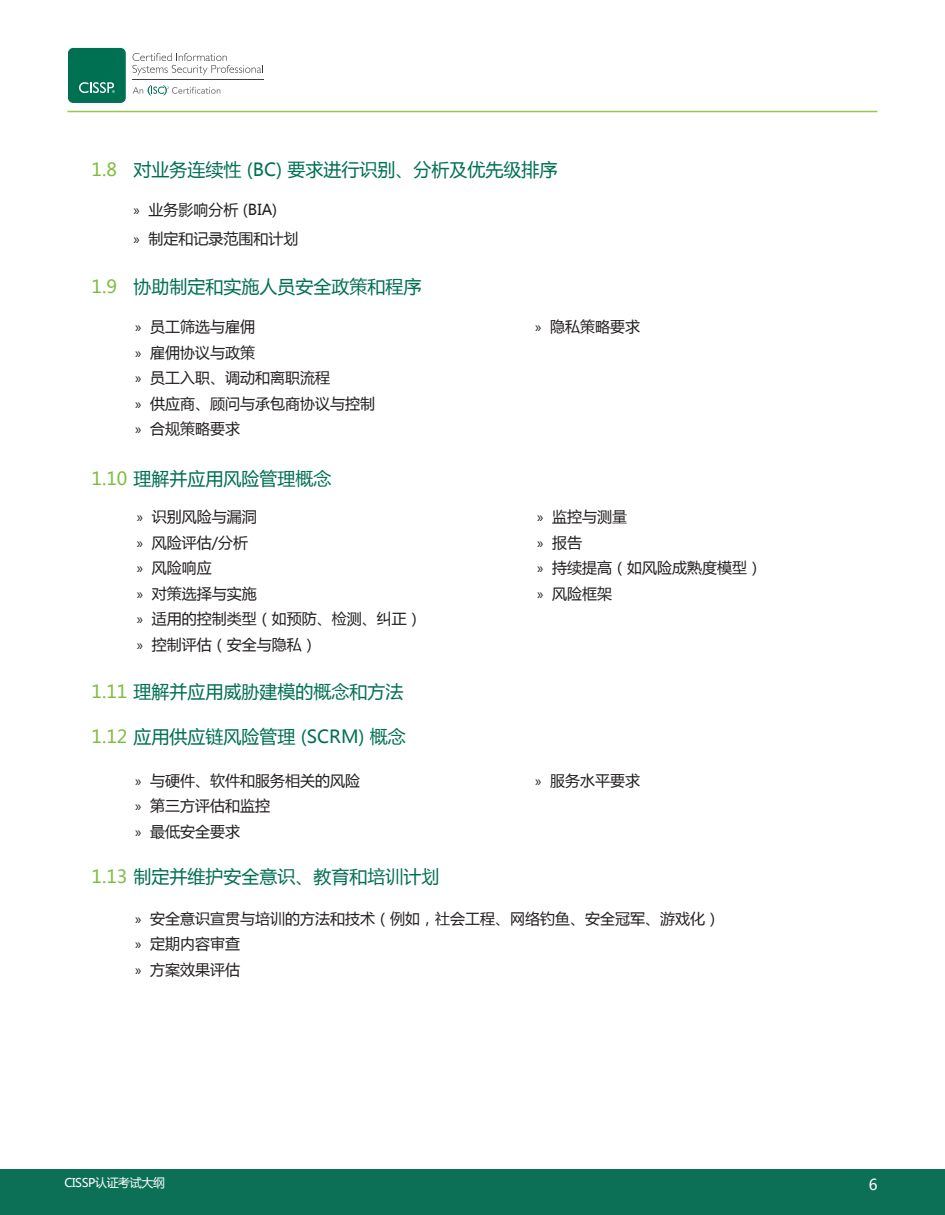
<style>
.page{position:relative;width:945px;height:1215px;background:#fff}
.page>*{position:absolute;margin:0;border:0;box-sizing:border-box;transform-origin:0 0}
.t1{font:18px "Microsoft Ya Hei";color:#007053}
.t2{font:15px "Microsoft Ya Hei";color:#231f20}
.t3{font:15px "Microsoft Ya Hei";color:#fff}
.t4{font:12px "Microsoft Ya Hei";letter-spacing:-.035em;color:#fff}
.s1{color:#7fbd41}
.s2{font-family:"Myriad Pro"}
</style>
<div class="page">
<hr style="left:67px;top:111px;width:810px;height:1px;background:#94c94a">
<div style="left:0;top:1170px;width:945px;height:45px;background:#0b7055"></div>
<div style="left:68px;top:48px;width:58px;height:55px;background:#007053;border-radius:5px"></div>
<svg style="left:133px;top:53px;width:130px;height:22px"></svg>
<hr style="left:133px;top:80px;width:131px;height:1px;background:#3e3e3f">
<svg style="left:133px;top:85px;width:87px;height:11px"></svg>
<svg style="left:79px;top:82px;width:36px;height:11px"></svg>
<p class="t1" style="left:92px;top:158px;width:468px"><span class="s1">1.8</span> 对业务连续性 (BC) 要求进行识别、分析及优先级排序</p>
<p class="t2" style="left:134px;top:200px;width:145px"><span class="s2">»</span> 业务影响分析 (BIA)</p>
<p class="t2" style="left:134px;top:228px;width:166px"><span class="s2">»</span> 制定和记录范围和计划</p>
<p class="t1" style="left:92px;top:275px;width:331px"><span class="s1">1.9</span> 协助制定和实施人员安全政策和程序</p>
<p class="t2" style="left:135px;top:317px;width:121px"><span class="s2">»</span> 员工筛选与雇佣</p>
<p class="t2" style="left:135px;top:342px;width:121px"><span class="s2">»</span> 雇佣协议与政策</p>
<p class="t2" style="left:135px;top:368px;width:196px"><span class="s2">»</span> 员工入职、调动和离职流程</p>
<p class="t2" style="left:135px;top:393px;width:241px"><span class="s2">»</span> 供应商、顾问与承包商协议与控制</p>
<p class="t2" style="left:135px;top:419px;width:106px"><span class="s2">»</span> 合规策略要求</p>
<p class="t1" style="left:92px;top:467px;width:241px"><span class="s1">1.10</span> 理解并应用风险管理概念</p>
<p class="t2" style="left:137px;top:507px;width:121px"><span class="s2">»</span> 识别风险与漏洞</p>
<p class="t2" style="left:137px;top:532px;width:113px"><span class="s2">»</span> 风险评估/分析</p>
<p class="t2" style="left:137px;top:558px;width:76px"><span class="s2">»</span> 风险响应</p>
<p class="t2" style="left:137px;top:583px;width:121px"><span class="s2">»</span> 对策选择与实施</p>
<p class="t2" style="left:137px;top:609px;width:287px"><span class="s2">»</span> 适用的控制类型（如预防、检测、纠正）</p>
<p class="t2" style="left:137px;top:634px;width:181px"><span class="s2">»</span> 控制评估（安全与隐私）</p>
<p class="t1" style="left:92px;top:680px;width:313px"><span class="s1">1.11</span> 理解并应用威胁建模的概念和方法</p>
<p class="t1" style="left:92px;top:725px;width:316px"><span class="s1">1.12</span> 应用供应链风险管理 (SCRM) 概念</p>
<p class="t2" style="left:135px;top:770px;width:226px"><span class="s2">»</span> 与硬件、软件和服务相关的风险</p>
<p class="t2" style="left:135px;top:795px;width:136px"><span class="s2">»</span> 第三方评估和监控</p>
<p class="t2" style="left:135px;top:821px;width:106px"><span class="s2">»</span> 最低安全要求</p>
<p class="t1" style="left:92px;top:864px;width:349px"><span class="s1">1.13</span> 制定并维护安全意识、教育和培训计划</p>
<p class="t2" style="left:535px;top:317px;width:106px"><span class="s2">»</span> 隐私策略要求</p>
<p class="t2" style="left:537px;top:507px;width:91px"><span class="s2">»</span> 监控与测量</p>
<p class="t2" style="left:537px;top:532px;width:46px"><span class="s2">»</span> 报告</p>
<p class="t2" style="left:537px;top:558px;width:226px"><span class="s2">»</span> 持续提高（如风险成熟度模型）</p>
<p class="t2" style="left:537px;top:583px;width:76px"><span class="s2">»</span> 风险框架</p>
<p class="t2" style="left:535px;top:770px;width:106px"><span class="s2">»</span> 服务水平要求</p>
<p class="t2" style="left:135px;top:908px;width:587px"><span class="s2">»</span> 安全意识宣贯与培训的方法和技术（例如，社会工程、网络钓鱼、安全冠军、游戏化）</p>
<p class="t2" style="left:135px;top:933px;width:106px"><span class="s2">»</span> 定期内容审查</p>
<p class="t2" style="left:135px;top:959px;width:106px"><span class="s2">»</span> 方案效果评估</p>
<p class="t4" style="left:64px;top:1174px;width:102px">CISSP认证考试大纲</p>
<p class="t3" style="left:869px;top:1174px;width:10px">6</p>
</div>
